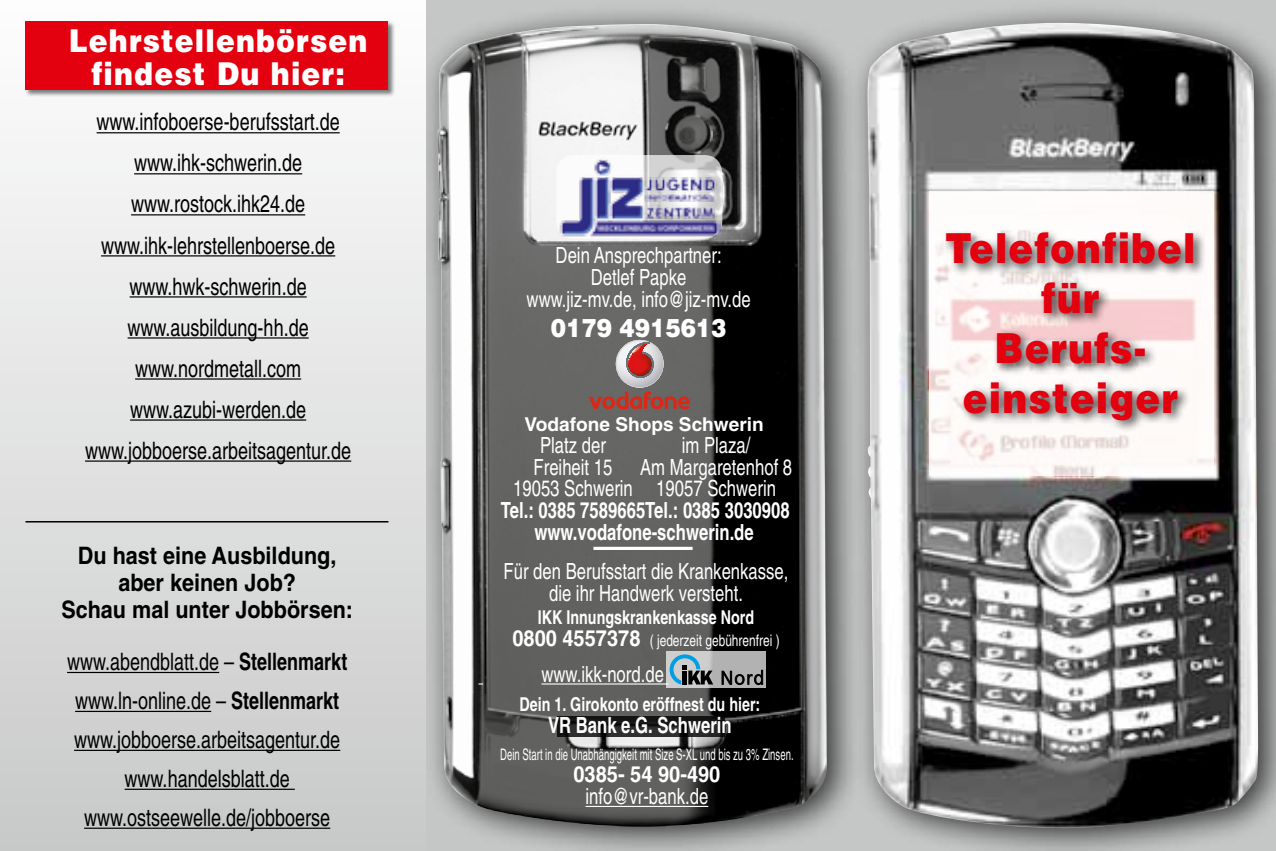
<style>
.page{position:relative;width:1276px;height:851px;background:#fff}
.page>*{position:absolute;margin:0;border:0;box-sizing:border-box;transform-origin:0 0}
.t1{font:900 41.4px/49.8px "Helvetica";letter-spacing:.03em;color:#e3000f;text-align:center;scale:.9 1}
.t2{font:900 31.5px/33px "Helvetica";letter-spacing:.04em;color:#fff;text-align:center;scale:.9 1}
.t3{font:900 25.5px "Helvetica";color:#fff;scale:.9 1}
.t4{font:24px/41.1px "Helvetica";color:#000;text-align:center;scale:.75 1}
.t5{font:700 24px/27px "Helvetica";color:#000;text-align:center;scale:.9 1}
.t6{font:22.2px/22.2px "Helvetica";color:#fff;text-align:center;scale:.75 1}
.t7{font:700 22.2px/21.6px "Helvetica";color:#fff;text-align:center;scale:.75 1}
.t8{font:700 22.2px "Helvetica";color:#fff;scale:.9 1}
.t9{font:700 19.2px "Helvetica";color:#fff;scale:.75 1}
.t10{font:700 19.2px "Helvetica";color:#fff}
.t11{font:15.9px "Helvetica";color:#fff;scale:.6 1}
.t12{font:15.9px "Helvetica";color:#fff;scale:.75 1}
.s1{font-weight:700}
.s2{font-weight:700;font-size:22.2px}
</style>
<div class="page">
<div style="left:416px;top:1px;width:446px;height:849px;background:#000;opacity:.75"></div>
<img style="left:437px;top:24px;width:391px;height:805px">
<svg style="left:617px;top:341px;width:46px;height:46px"></svg>
<svg style="left:627px;top:342px;width:26px;height:36px"></svg>
<svg style="left:589px;top:391px;width:100px;height:18px;background:#984b43"></svg>
<hr style="left:541px;top:683px;width:127px;height:1px;background:#fff">
<svg style="left:593px;top:546px;width:99px;height:4px"></svg>
<hr style="left:585px;top:805px;width:123px;height:1px;background:#fff">
<svg style="left:557px;top:716px;width:168px;height:20px;background:#1c1c1c"></svg>
<svg style="left:556px;top:155px;width:166px;height:84px"></svg>
<div style="left:666px;top:651px;width:100px;height:37px;background:linear-gradient(to right,#d4d4d4,#aaa)"></div>
<svg style="left:669px;top:654px;width:44px;height:30px"></svg>
<svg style="left:722px;top:670px;width:41px;height:14px"></svg>
<img style="left:558px;top:157px;width:162px;height:80px">
<div style="left:0;top:0;width:425px;height:850px;background:linear-gradient(to bottom,#fefefe,#c6c7c7)"></div>
<div style="left:846px;top:0;width:430px;height:850px;background:#000;opacity:.75"></div>
<img style="left:865px;top:23px;width:393px;height:806px">
<div style="left:929px;top:191px;width:285px;height:284px;background:#fff"></div>
<div style="left:25px;top:21px;width:370px;height:76px;background:#000;opacity:.5"></div>
<div style="left:26px;top:21px;width:362px;height:69px;background:#e3000f"></div>
<hr style="left:26px;top:521px;width:362px;height:1px;background:#000">
<div style="left:941px;top:228px;width:265px;height:204px;background:#000;opacity:.7"></div>
<hr style="left:97px;top:132px;width:243px;height:1px;background:#000">
<hr style="left:134px;top:173px;width:168px;height:1px;background:#000">
<hr style="left:131px;top:214px;width:174px;height:1px;background:#000">
<hr style="left:101px;top:255px;width:234px;height:1px;background:#000">
<hr style="left:130px;top:296px;width:177px;height:1px;background:#000">
<hr style="left:128px;top:337px;width:181px;height:1px;background:#000">
<hr style="left:135px;top:378px;width:166px;height:1px;background:#000">
<hr style="left:130px;top:419px;width:176px;height:1px;background:#000">
<hr style="left:85px;top:460px;width:266px;height:1px;background:#000">
<hr style="left:67px;top:671px;width:152px;height:2px;background:#000">
<hr style="left:75px;top:710px;width:136px;height:2px;background:#000">
<hr style="left:74px;top:749px;width:266px;height:1px;background:#000">
<hr style="left:125px;top:788px;width:170px;height:1px;background:#000">
<hr style="left:84px;top:827px;width:246px;height:1px;background:#000">
<h2 class="t2" style="left:69px;top:24px;width:333px">Lehrstellenbörsen findest Du hier:</h2>
<p class="t4" style="left:85px;top:101px;width:356px">www.infoboerse-berufsstart.de www.ihk-schwerin.de www.rostock.ihk24.de www.ihk-lehrstellenboerse.de www.hwk-schwerin.de www.ausbildung-hh.de www.nordmetall.com www.azubi-werden.de www.jobboerse.arbeitsagentur.de</p>
<p class="t5" style="left:61px;top:541px;width:326px">Du hast eine Ausbildung, aber keinen Job?<br>Schau mal unter Jobbörsen:</p>
<p class="t4" style="left:67px;top:642px;width:375px;line-height:39px">www.abendblatt.de – <span class="s1">Stellenmarkt </span>www.ln-online.de – <span class="s1">Stellenmarkt </span>www.jobboerse.arbeitsagentur.de www.handelsblatt.de www.ostseewelle.de/jobboerse</p>
<p class="t6" style="left:526px;top:244px;width:300px">Dein Ansprechpartner:<br>Detlef Papke<br>www.jiz-mv.de, info@jiz-mv.de</p>
<p class="t3" style="left:551px;top:311px;width:197px">0179 4915613</p>
<p class="t10" style="left:524px;top:412px;width:241px">Vodafone Shops Schwerin</p>
<p class="t6" style="left:540px;top:434px;width:89px">Platz der</p>
<p class="t6" style="left:682px;top:434px;width:93px">im Plaza/</p>
<p class="t6" style="left:533px;top:456px;width:346px">Freiheit 15 Am Margaretenhof 8</p>
<p class="t6" style="left:513px;top:477px;width:352px">19053 Schwerin 19057 Schwerin</p>
<p class="t7" style="left:501px;top:499px;width:387px">Tel.: 0385 7589665Tel.: 0385 3030908 www.vodafone-schwerin.de</p>
<p class="t6" style="left:503px;top:560px;width:381px">Für den Berufsstart die Krankenkasse, die ihr Handwerk versteht.</p>
<p class="t9" style="left:538px;top:605px;width:290px">IKK Innungskrankenkasse Nord</p>
<p class="t12" style="left:512px;top:631px;width:358px"><span class="s2">0800 4557378</span> ( jederzeit gebührenfrei )</p>
<p class="t6" style="left:541px;top:662px;width:165px">www.ikk-nord.de</p>
<p class="t9" style="left:519px;top:692px;width:323px">Dein 1. Girokonto eröffnest du hier:</p>
<p class="t7" style="left:548px;top:713px;width:246px">VR Bank e.G. Schwerin</p>
<p class="t11" style="left:500px;top:744px;width:490px">Dein Start in die Unabhängigkeit mit Size S-XL und bis zu 3% Zinsen.</p>
<p class="t8" style="left:573px;top:760px;width:165px">0385- 54 90-490</p>
<p class="t6" style="left:585px;top:785px;width:165px">info@vr-bank.de</p>
<h1 class="t1" style="left:945px;top:222px;width:280px">Telefonfibel für<br>Berufs&shy;einsteiger</h1>
</div>
